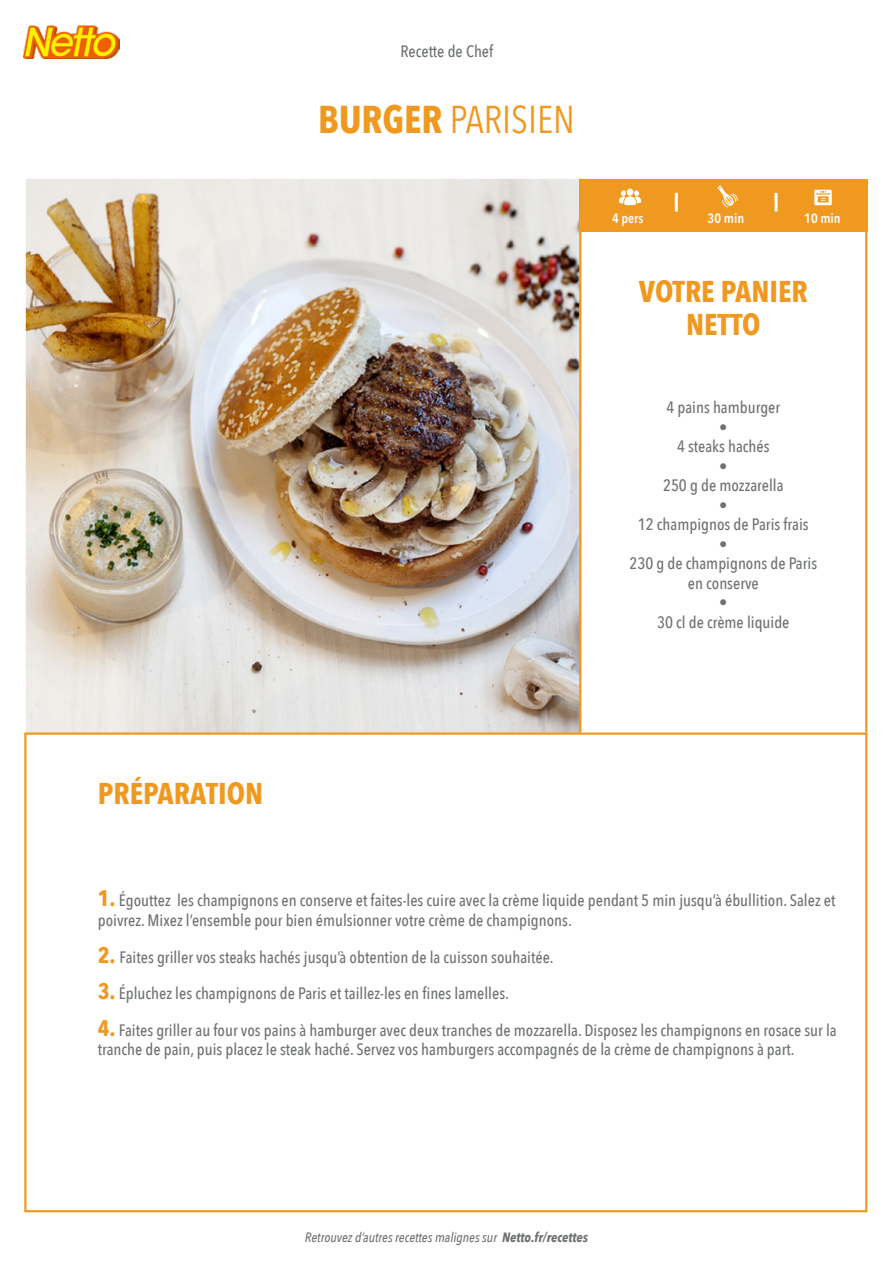
<style>
.page{position:relative;width:893px;height:1263px;background:#fff}
.page>*{position:absolute;margin:0;border:0;box-sizing:border-box;transform-origin:0 0}
.t1{font:38.7px "Avenir Next Condensed";color:#f09921}
.t2{font:700 30px "Avenir Next Condensed";color:#f09921}
.t3{font:500 16.5px/19.5px "Avenir Next Condensed";color:#6f7274}
.t4{font:italic 500 13.5px "Avenir Next Condensed";color:#6f7274}
.t5{font:600 13.5px "Avenir Next Condensed";color:#fff}
.s1{font-weight:700}
.s2{font-weight:700;font-size:22.5px;color:#f09921}
</style>
<div class="page">
<img style="left:27px;top:180px;width:552px;height:552px">
<img style="left:24px;top:26px;width:96px;height:32px">
<hr style="left:579px;top:179px;width:2px;height:553px;background:#f09921">
<hr style="left:865px;top:179px;width:2px;height:553px;background:#f09921">
<div style="left:579px;top:179px;width:288px;height:52px;background:#f09921"></div>
<svg style="left:619px;top:189px;width:22px;height:16px"></svg>
<svg style="left:718px;top:185px;width:20px;height:23px"></svg>
<svg style="left:814px;top:190px;width:18px;height:15px"></svg>
<hr style="left:675px;top:193px;width:3px;height:19px;background:#fff">
<hr style="left:775px;top:193px;width:3px;height:19px;background:#fff">
<p class="t3" style="left:401px;top:42px;width:94px">Recette de Chef</p>
<p class="t2" style="left:98px;top:775px;width:167px">PRÉPARATION</p>
<p class="t1" style="left:318px;top:87px;width:258px"><span class="s1">BURGER</span> PARISIEN</p>
<p class="t5" style="left:612px;top:207px;width:33px">4 pers</p>
<p class="t5" style="left:708px;top:207px;width:38px">30 min</p>
<p class="t5" style="left:804px;top:207px;width:38px">10 min</p>
<p class="t2" style="left:639px;top:273px;width:170px">VOTRE PANIER</p>
<p class="t2" style="left:686px;top:306px;width:76px">NETTO</p>
<p class="t3" style="left:666px;top:398px;width:115px">4 pains hamburger</p>
<p class="t3" style="left:719px;top:417px;width:10px">•</p>
<p class="t3" style="left:677px;top:437px;width:94px">4 steaks hachés</p>
<p class="t3" style="left:719px;top:456px;width:10px">•</p>
<p class="t3" style="left:663px;top:476px;width:122px">250 g de mozzarella</p>
<p class="t3" style="left:719px;top:495px;width:10px">•</p>
<p class="t3" style="left:638px;top:515px;width:172px">12 champignos de Paris frais</p>
<p class="t3" style="left:719px;top:534px;width:10px">•</p>
<p class="t3" style="left:629px;top:554px;width:189px">230 g de champignons de Paris</p>
<p class="t3" style="left:688px;top:573px;width:73px">en conserve</p>
<p class="t3" style="left:719px;top:593px;width:10px">•</p>
<p class="t3" style="left:657px;top:612px;width:134px">30 cl de crème liquide</p>
<p class="t3" style="left:98px;top:891px;width:739px"><span class="s2">1.</span> Égouttez les champignons en conserve et faites-les cuire avec la crème liquide pendant 5 min jusqu’à ébullition. Salez et poivrez. Mixez l’ensemble pour bien émulsionner votre crème de champignons.</p>
<p class="t3" style="left:98px;top:947px;width:457px"><span class="s2">2.</span> Faites griller vos steaks hachés jusqu’à obtention de la cuisson souhaitée.</p>
<p class="t3" style="left:98px;top:983px;width:413px"><span class="s2">3.</span> Épluchez les champignons de Paris et taillez-les en fines lamelles.</p>
<p class="t3" style="left:98px;top:1020px;width:740px"><span class="s2">4.</span> Faites griller au four vos pains à hamburger avec deux tranches de mozzarella. Disposez les champignons en rosace sur la tranche de pain, puis placez le steak haché. Servez vos hamburgers accompagnés de la crème de champignons à part.</p>
<p class="t4" style="left:305px;top:1229px;width:285px">Retrouvez d’autres recettes malignes sur <span class="s1">Netto.fr/recettes</span></p>
</div>
